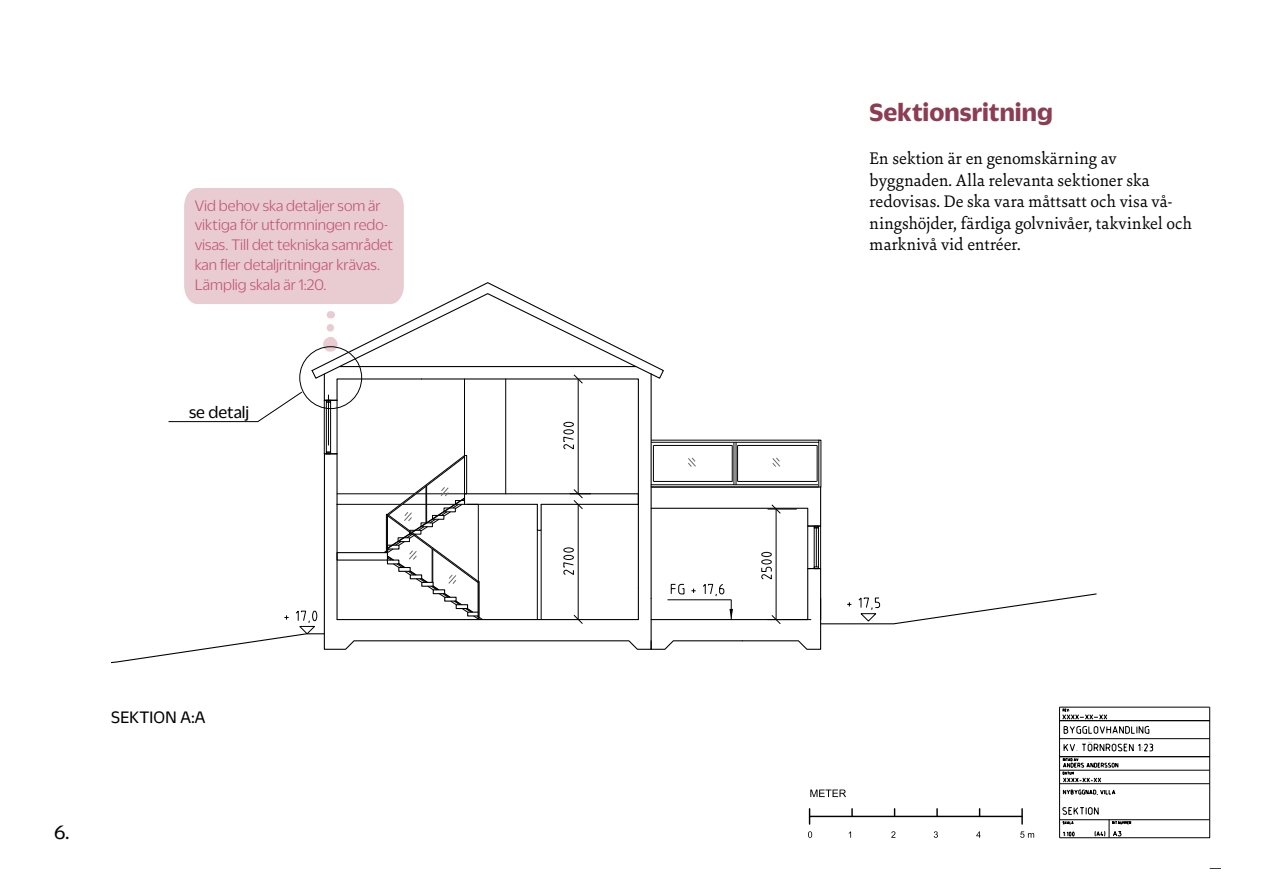
<style>
.page{position:relative;width:1263px;height:893px;background:#fff}
.page>*{position:absolute;margin:0;border:0;box-sizing:border-box;transform-origin:0 0}
.t1{font:700 27px "Duplicate Sans";color:#8c3d53}
.t2{font:21px "Duplicate Sans";color:#000}
.t3{font:18px/21.6px "Sina Nova";letter-spacing:.005em;color:#000}
.t4{font:18px "Duplicate Sans";color:#000}
.t5{font:300 16.5px/19.8px "Duplicate Sans";color:#c05172}
</style>
<div class="page">
<svg style="left:809px;top:809px;width:1px;height:15px"></svg>
<svg style="left:1021px;top:809px;width:2px;height:15px"></svg>
<hr style="left:809px;top:816px;width:213px;height:1px;background:#000">
<svg style="left:851px;top:809px;width:2px;height:7px"></svg>
<svg style="left:936px;top:809px;width:2px;height:7px"></svg>
<svg style="left:1059px;top:707px;width:151px;height:131px"></svg>
<svg style="left:891px;top:831px;width:4px;height:7px"></svg>
<svg style="left:934px;top:831px;width:4px;height:7px"></svg>
<svg style="left:976px;top:831px;width:5px;height:7px"></svg>
<svg style="left:1020px;top:831px;width:14px;height:7px"></svg>
<svg style="left:808px;top:831px;width:4px;height:7px"></svg>
<svg style="left:810px;top:789px;width:36px;height:8px"></svg>
<svg style="left:111px;top:188px;width:986px;height:476px"></svg>
<p class="t5" style="left:195px;top:194px;width:200px">Vid behov ska detaljer som är viktiga för utformningen redo&shy;visas. Till det tekniska samrådet kan fler detaljritningar krävas.<br>Lämplig skala är 1:20.</p>
<p class="t4" style="left:189px;top:401px;width:62px">se detalj</p>
<p class="t2" style="left:54px;top:819px;width:17px">6.</p>
<p class="t4" style="left:111px;top:705px;width:96px">SEKTION A:A</p>
<h1 class="t1" style="left:870px;top:94px;width:185px">Sektionsritning</h1>
<p class="t3" style="left:870px;top:147px;width:324px">En sektion är en genomskärning av byggnaden. Alla relevanta sektioner ska redovisas. De ska vara måttsatt och visa vå&shy;ningshöjder, färdiga golvnivåer, takvinkel och marknivå vid entréer.</p>
</div>
